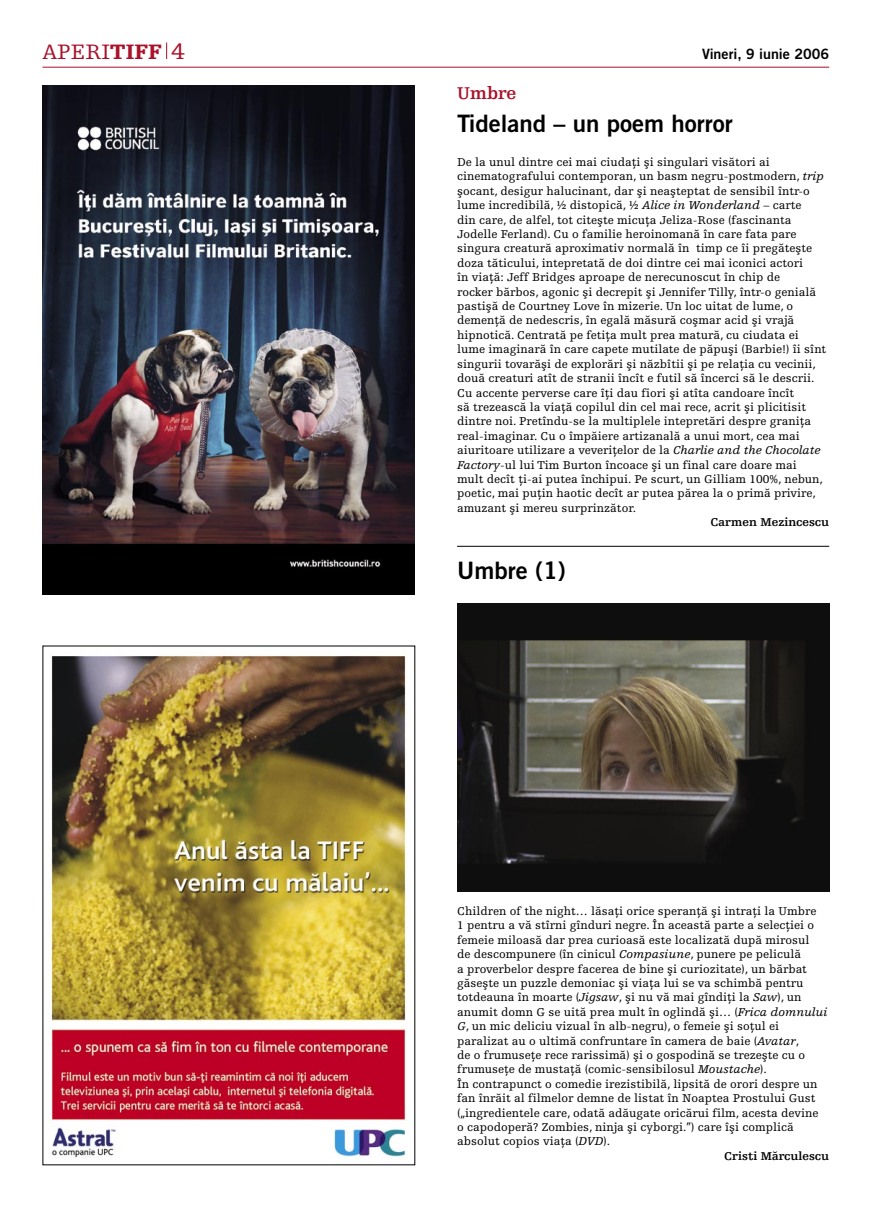
<style>
.page{position:relative;width:893px;height:1212px;background:#fff}
.page>*{position:absolute;margin:0;border:0;box-sizing:border-box;transform-origin:0 0}
.t1{font:700 24px "Trade Gothic";color:#000}
.t2{font:22.05px "Egyptienne";color:#a9122a}
.t3{font:700 18px "Egyptienne";color:#a9122a}
.t4{font:700 14.25px "Trade Gothic";color:#000}
.t5{font:12px/14.4px "Egyptienne";color:#000}
.t6{font:700 12px "Egyptienne";color:#000}
.s1{font-weight:900}
.s2{font-size:24px}
.s3{font-style:italic}
</style>
<div class="page">
<svg style="left:166px;top:43px;width:1px;height:16px"></svg>
<hr style="left:43px;top:67px;width:786px;height:1px;background:#a9122a">
<img style="left:43px;top:85px;width:372px;height:510px">
<img style="left:48px;top:655px;width:360px;height:503px">
<hr style="left:457px;top:546px;width:372px;height:1px;background:#000">
<img style="left:457px;top:603px;width:372px;height:288px">
<h2 class="t2" style="left:43px;top:40px;width:144px">APERI<span class="s1">TIFF</span> <span class="s2">4</span></h2>
<p class="t4" style="left:702px;top:45px;width:129px">Vineri, 9 iunie 2006</p>
<h3 class="t3" style="left:457px;top:83px;width:61px">Umbre</h3>
<h1 class="t1" style="left:457px;top:109px;width:277px">Tideland – un poem horror</h1>
<p class="t5" style="left:457px;top:155px;width:371px">De la unul dintre cei mai ciudaţi și singulari visători ai cinematografului contemporan, un basm negru-postmodern, <span class="s3">trip </span>șocant, desigur halucinant, dar și neașteptat de sensibil într-o lume incredibilă, ½ distopică, ½ <span class="s3">Alice in Wonderland</span> – carte<br>din care, de alfel, tot citește micuţa Jeliza-Rose (fascinanta Jodelle Ferland). Cu o familie heroinomană în care fata pare singura creatură aproximativ normală în timp ce îi pregătește doza tăticului, intepretată de doi dintre cei mai iconici actori<br>în viaţă: Jeff Bridges aproape de nerecunoscut în chip de<br>rocker bărbos, agonic și decrepit și Jennifer Tilly, într-o genială pastișă de Courtney Love în mizerie. Un loc uitat de lume, o demenţă de nedescris, în egală măsură coșmar acid și vrajă hipnotică. Centrată pe fetiţa mult prea matură, cu ciudata ei lume imaginară în care capete mutilate de păpuși (Barbie!) îi sînt singurii tovarăși de explorări și năzbîtii și pe relaţia cu vecinii, două creaturi atît de stranii încît e futil să încerci să le descrii.<br>Cu accente perverse care îţi dau fiori și atîta candoare încît<br>să trezească la viaţă copilul din cel mai rece, acrit și plicitisit dintre noi. Pretîndu-se la multiplele intepretări despre graniţa real-imaginar. Cu o împăiere artizanală a unui mort, cea mai aiuritoare utilizare a veveriţelor de la <span class="s3">Charlie and the Chocolate Factory</span>-ul lui Tim Burton încoace și un final care doare mai mult decît ţi-ai putea închipui. Pe scurt, un Gilliam 100%, nebun, poetic, mai puţin haotic decît ar putea părea la o primă privire, amuzant și mereu surprinzător.</p>
<p class="t6" style="left:710px;top:516px;width:120px">Carmen Mezincescu</p>
<h1 class="t1" style="left:457px;top:555px;width:110px">Umbre (1)</h1>
<p class="t5" style="left:457px;top:904px;width:361px">Children of the night… lăsaţi orice speranţă și intraţi la Umbre</p>
<p class="t5" style="left:457px;top:918px;width:358px">1 pentru a vă stîrni gînduri negre. În această parte a selecţiei o</p>
<p class="t5" style="left:457px;top:933px;width:354px">femeie miloasă dar prea curioasă este localizată după mirosul</p>
<p class="t5" style="left:457px;top:947px;width:346px">de descompunere (în cinicul <span class="s3">Compasiune</span>, punere pe peliculă</p>
<p class="t5" style="left:457px;top:961px;width:351px">a proverbelor despre facerea de bine și curiozitate), un bărbat</p>
<p class="t5" style="left:457px;top:976px;width:348px">găsește un puzzle demoniac și viaţa lui se va schimbă pentru</p>
<p class="t5" style="left:457px;top:990px;width:346px">totdeauna în moarte (<span class="s3">Jigsaw</span>, și nu vă mai gîndiţi la <span class="s3">Saw</span>), un</p>
<p class="t5" style="left:457px;top:1005px;width:372px">anumit domn G se uită prea mult în oglindă și… (<span class="s3">Frica domnului</span></p>
<p class="t5" style="left:457px;top:1019px;width:324px"><span class="s3">G</span>, un mic deliciu vizual în alb-negru), o femeie și soţul ei</p>
<p class="t5" style="left:457px;top:1033px;width:344px">paralizat au o ultimă confruntare în camera de baie (<span class="s3">Avatar</span>,</p>
<p class="t5" style="left:457px;top:1048px;width:349px">de o frumuseţe rece rarissimă) și o gospodină se trezește cu o</p>
<p class="t5" style="left:457px;top:1062px;width:311px">frumuseţe de mustaţă (comic-sensibilosul <span class="s3">Moustache</span>).</p>
<p class="t5" style="left:457px;top:1077px;width:362px">În contrapunct o comedie irezistibilă, lipsită de orori despre un</p>
<p class="t5" style="left:457px;top:1091px;width:360px">fan înrăit al filmelor demne de listat în Noaptea Prostului Gust</p>
<p class="t5" style="left:457px;top:1105px;width:363px">(„ingredientele care, odată adăugate oricărui film, acesta devine</p>
<p class="t5" style="left:457px;top:1120px;width:338px">o capodoperă? Zombies, ninja și cyborgi.”) care își complică</p>
<p class="t5" style="left:457px;top:1134px;width:154px">absolut copios viaţa (<span class="s3">DVD</span>).</p>
<p class="t6" style="left:724px;top:1149px;width:107px">Cristi Mărculescu</p>
</div>
